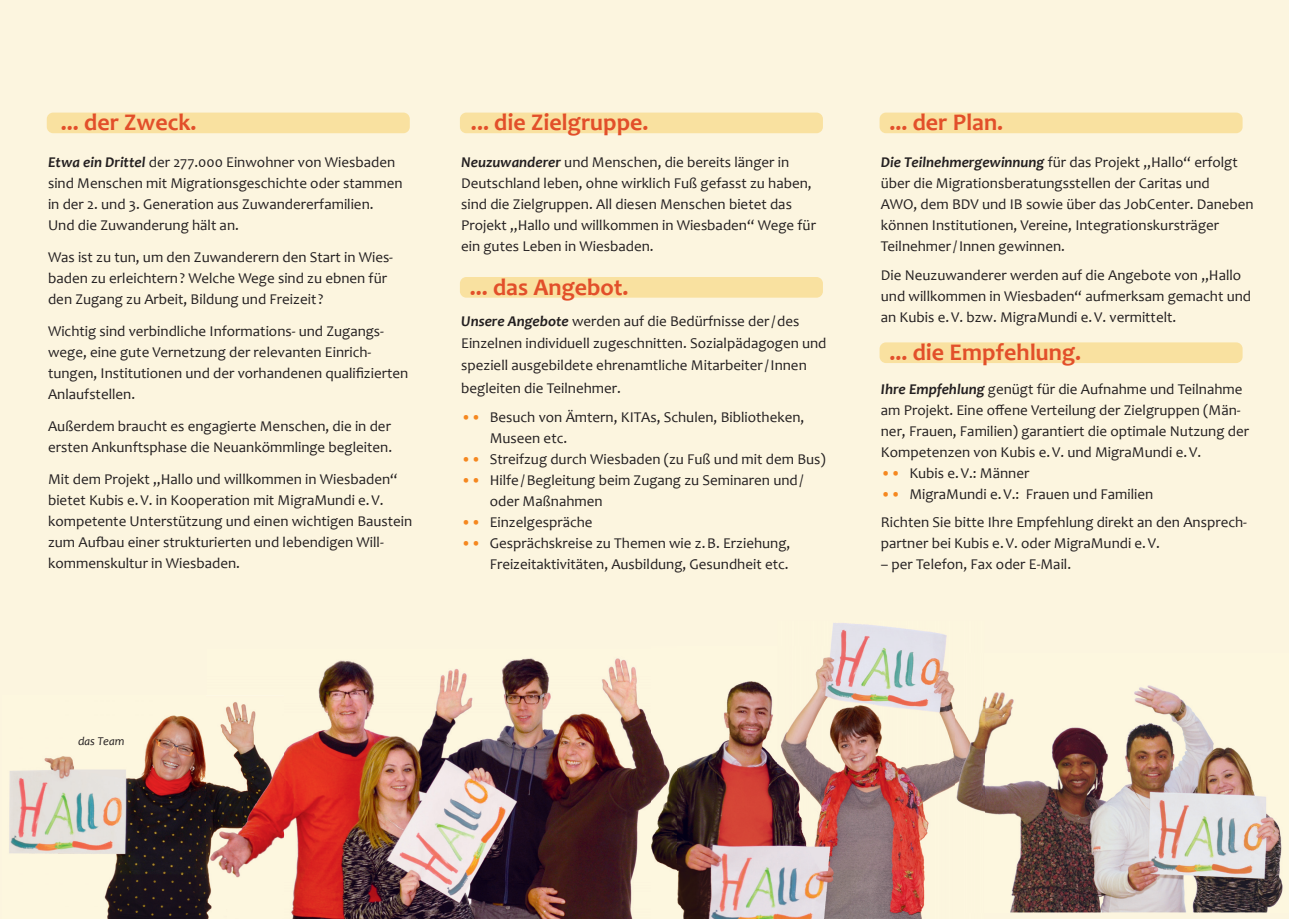
<style>
.page{position:relative;width:1289px;height:919px;background:#fff}
.page>*{position:absolute;margin:0;border:0;box-sizing:border-box;transform-origin:0 0}
.t1{font:700 24px "Candara";color:#e24f2a}
.t2{font:15px/21px "Candara";color:#231f20}
.t3{font:italic 12px "Candara";color:#231f20}
.s1{font-weight:700;font-style:italic}
.s2{color:#f5871f}
</style>
<div class="page">
<div style="left:0;top:0;width:1288px;height:918px;background:#fcf5df"></div>
<img style="left:831px;top:623px;width:124px;height:295px">
<img style="left:955px;top:685px;width:328px;height:227px">
<img style="left:676px;top:646px;width:163px;height:272px">
<div style="left:47px;top:113px;width:363px;height:20px;background:#f9e1a0;border-radius:6px"></div>
<div style="left:460px;top:277px;width:363px;height:20px;background:#f9e1a0;border-radius:6px"></div>
<div style="left:460px;top:113px;width:363px;height:20px;background:#f9e1a0;border-radius:6px"></div>
<div style="left:879px;top:113px;width:363px;height:20px;background:#f9e1a0;border-radius:6px"></div>
<div style="left:879px;top:342px;width:363px;height:21px;background:#f9e1a0;border-radius:6px"></div>
<img style="left:9px;top:715px;width:198px;height:203px">
<img style="left:207px;top:658px;width:469px;height:260px">
<h1 class="t1" style="left:61px;top:108px;width:137px">... der Zweck.</h1>
<p class="t2" style="left:48px;top:151px;width:356px"><span class="s1">Etwa ein Drittel</span> der 277.000 Einwohner von Wiesbaden sind Menschen mit Migrations geschichte oder stammen in der 2. und 3. Generation aus Zuwandererfamilien.<br>Und die Zuwanderung hält an.</p>
<p class="t2" style="left:48px;top:246px;width:346px">Was ist zu tun, um den Zuwanderern den Start in Wies - baden zu erleichtern ? Welche Wege sind zu ebnen für den Zugang zu Arbeit, Bildung und Freizeit ?</p>
<p class="t2" style="left:48px;top:320px;width:362px">Wichtig sind verbindliche Informations- und Zugangs&shy;wege, eine gute Vernetzung der relevanten Einrich - tungen, Institutionen und der vorhandenen quali fi zierten Anlaufstellen.</p>
<p class="t2" style="left:48px;top:415px;width:345px">Außerdem braucht es engagierte Menschen, die in der ersten Ankunftsphase die Neuankömmlinge begleiten.</p>
<p class="t2" style="left:48px;top:468px;width:366px">Mit dem Projekt „Hallo und willkommen in Wiesbaden“ bietet Kubis e. V. in Kooperation mit MigraMundi e. V. kompetente Unterstützung und einen wichtigen Baustein zum Aufbau einer strukturierten und lebendigen Will - kommenskultur in Wiesbaden.</p>
<h1 class="t1" style="left:471px;top:108px;width:179px">... die Zielgruppe.</h1>
<h1 class="t1" style="left:889px;top:108px;width:115px">... der Plan.</h1>
<p class="t2" style="left:461px;top:151px;width:356px"><span class="s1">Neuzuwanderer</span> und Menschen, die bereits länger in Deutschland leben, ohne wirklich Fuß gefasst zu haben, sind die Zielgruppen. All diesen Menschen bietet das Projekt „Hallo und willkommen in Wiesbaden“ Wege für ein gutes Leben in Wiesbaden.</p>
<h1 class="t1" style="left:469px;top:272px;width:160px">... das Angebot.</h1>
<p class="t2" style="left:461px;top:310px;width:367px;line-height:22.2px"><span class="s1">Unsere Angebote</span> werden auf die Bedürfnisse der / des Einzelnen individuell zugeschnitten. Sozialpädagogen und speziell ausgebildete ehrenamtliche Mitarbeiter / Innen begleiten die Teilnehmer.</p>
<p class="t2" style="left:489px;top:406px;width:316px;text-indent:-28px"><span class="s2">••</span> Besuch von Ämtern, KITAs, Schulen, Bibliotheken,<br>Museen etc.</p>
<p class="t2" style="left:461px;top:448px;width:366px"><span class="s2">••</span> Streifzug durch Wiesbaden (zu Fuß und mit dem Bus)</p>
<p class="t2" style="left:489px;top:469px;width:315px;text-indent:-28px"><span class="s2">••</span> Hilfe / Begleitung beim Zugang zu Seminaren und / oder Maßnahmen</p>
<p class="t2" style="left:461px;top:511px;width:133px"><span class="s2">••</span> Einzelgespräche</p>
<p class="t2" style="left:461px;top:532px;width:330px;text-align:right"><span class="s2">••</span> Gesprächskreise zu Themen wie z. B. Erziehung,<br>Freizeitaktivitäten, Ausbildung, Gesundheit etc.</p>
<p class="t2" style="left:880px;top:151px;width:374px"><span class="s1">Die Teilnehmergewinnung</span> für das Projekt „Hallo“ erfolgt über die Migrationsberatungsstellen der Caritas und<br>AWO, dem BDV und IB sowie über das JobCenter. Daneben können Institutionen, Vereine, Integrationskursträger Teilnehmer / Innen gewinnen.</p>
<p class="t2" style="left:880px;top:265px;width:372px">Die Neuzuwanderer werden auf die Angebote von „Hallo und willkommen in Wiesbaden“ aufmerksam gemacht und an Kubis e. V. bzw. MigraMundi e. V. vermittelt.</p>
<h1 class="t1" style="left:889px;top:337px;width:193px">... die Empfehlung.</h1>
<p class="t2" style="left:880px;top:378px;width:370px"><span class="s1">Ihre Empfehlung</span> genügt für die Aufnahme und Teilnahme am Projekt. Eine offene Verteilung der Zielgruppen (Män&shy;ner, Frauen, Familien) garantiert die optimale Nutzung der Kompetenzen von Kubis e. V. und MigraMundi e. V.</p>
<p class="t2" style="left:880px;top:462px;width:150px"><span class="s2">••</span> Kubis e. V.: Männer</p>
<p class="t2" style="left:880px;top:480px;width:367px;line-height:27.5px"><span class="s2">••</span> MigraMundi e. V.: Frauen und Familien<br>Richten Sie bitte Ihre Empfehlung direkt an den Ansprech-</p>
<p class="t2" style="left:880px;top:532px;width:281px">partner bei Kubis e. V. oder MigraMundi e. V.</p>
<p class="t2" style="left:880px;top:553px;width:192px">– per Telefon, Fax oder E-Mail.</p>
<p class="t3" style="left:78px;top:733px;width:48px">das Team</p>
</div>
